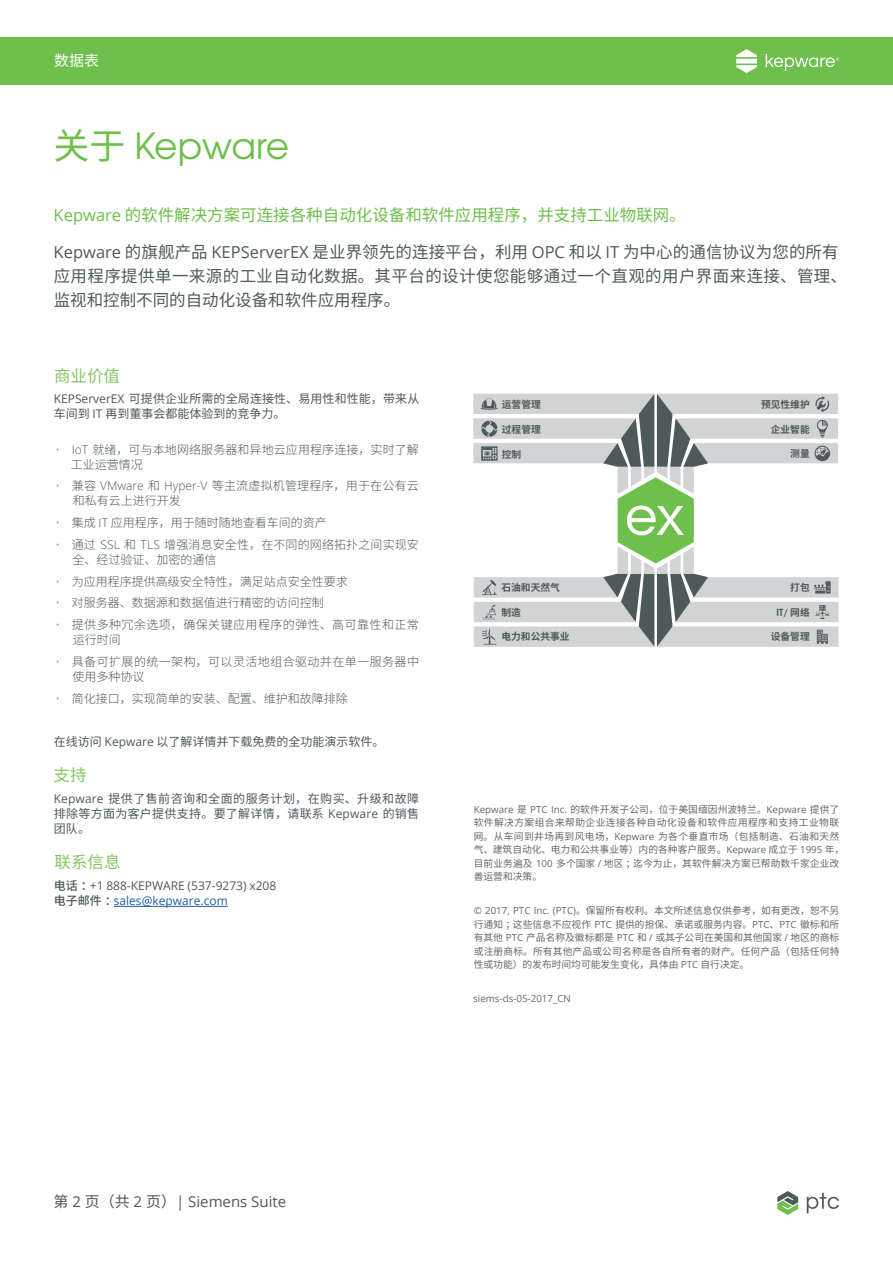
<style>
.page{position:relative;width:893px;height:1263px;background:#fff}
.page>*{position:absolute;margin:0;border:0;box-sizing:border-box;transform-origin:0 0}
.t1{font:36px "Te X Gyre Adventor";letter-spacing:-.01em;color:#6ebf4b}
.t2{font:16.5px/24px "Noto Sans CJ Ksc";letter-spacing:.005em;color:#4e5a5b}
.t3{font:16.5px "Noto Sans CJ Ksc";color:#6ebf4b}
.t4{font:16.5px "Noto Sans CJ Ksc";color:#85c664}
.t5{font:15px "Open Sans";color:#4e595a}
.t6{font:15px "Noto Sans CJ Ksc";color:#fff}
.t7{font:300 12px/15px "Noto Sans CJ Ksc";letter-spacing:.01em;color:#4e595a}
.t8{font:12px/15px "Noto Sans CJ Ksc";letter-spacing:.01em;color:#4e595a}
.t9{font:300 12px/15px "Noto Sans CJ Ksc";letter-spacing:.035em;color:#4e595a}
.t10{font:12px/15px "Open Sans";color:#4e595a}
.t11{font:9.75px/13.5px "Noto Sans CJ Ksc";letter-spacing:.005em;color:#63696a}
.t12{font:700 9.75px "Noto Sans CJ Ksc";color:#4e595a}
.t13{font:9.75px "Open Sans";color:#63696a}
.t14{font:700 9.75px "Te X Gyre Adventor";color:#4e595a}
.s1{font-family:"Noto Sans CJ Ksc"}
.s2{font-family:"Open Sans"}
.s3{font-family:"Open Sans";color:#6ebf4b}
.s4{font-family:"Noto Sans CJ Ksc";font-weight:500}
.s5{color:#215e9f}
</style>
<div class="page">
<div style="left:0;top:37px;width:893px;height:48px;background:#6ebf4b"></div>
<svg style="left:777px;top:1191px;width:21px;height:24px"></svg>
<svg style="left:807px;top:1193px;width:32px;height:20px"></svg>
<svg style="left:766px;top:54px;width:73px;height:17px"></svg>
<svg style="left:736px;top:49px;width:21px;height:24px"></svg>
<hr style="left:114px;top:906px;width:114px;height:1px;background:#215e9f">
<svg style="left:473px;top:394px;width:366px;height:253px"></svg>
<h3 class="t6" style="left:54px;top:52px;width:46px">数据表</h3>
<h1 class="t1" style="left:54px;top:118px;width:237px"><span class="s1">关于</span> Kepware</h1>
<h2 class="t3" style="left:54px;top:205px;width:634px"><span class="s2">Kepware</span> 的软件解决方案可连接各种自动化设备和软件应用程序，并支持工业物联网。</h2>
<h2 class="t2" style="left:54px;top:240px;width:795px"><span class="s2">Kepware</span> 的旗舰产品 <span class="s2">KEPServerEX</span> 是业界领先的连接平台，利用 <span class="s2">OPC</span> 和以 <span class="s2">IT</span> 为中心的通信协议为您的所有应用程序提供单一来源的工业自动化数据。其平台的设计使您能够通过一个直观的用户界面来连接、管理、监视和控制不同的自动化设备和软件应用程序。</h2>
<h2 class="t4" style="left:54px;top:366px;width:67px">商业价值</h2>
<p class="t8" style="left:54px;top:392px;width:367px"><span class="s2">KEPServerEX</span> 可提供企业所需的全局连接性、易用性和性能，带来从车间到 <span class="s2">IT</span> 再到董事会都能体验到的竞争力。</p>
<p class="t7" style="left:71px;top:442px;width:349px;text-indent:-15px"><span class="s3">•</span> <span class="s2">IoT</span> 就绪，可与本地网络服务器和异地云应用程序连接，实时了解工业运营情况</p>
<p class="t7" style="left:73px;top:479px;width:347px;text-indent:-17px"><span class="s3">•</span> 兼容 <span class="s2">VMware</span> 和 <span class="s2">Hyper-V</span> 等主流虚拟机管理程序，用于在公有云和私有云上进行开发</p>
<p class="t7" style="left:56px;top:515px;width:273px"><span class="s3">•</span> 集成 <span class="s2">IT</span> 应用程序，用于随时随地查看车间的资产</p>
<p class="t7" style="left:73px;top:537px;width:348px;text-indent:-17px"><span class="s3">•</span> 通过 <span class="s2">SSL</span> 和 <span class="s2">TLS</span> 增强消息安全性，在不同的网络拓扑之间实现安全、经过验证、加密的通信</p>
<p class="t7" style="left:56px;top:574px;width:294px"><span class="s3">•</span> 为应用程序提供高级安全特性，满足站点安全性要求</p>
<p class="t7" style="left:56px;top:596px;width:270px"><span class="s3">•</span> 对服务器、数据源和数据值进行精密的访问控制</p>
<p class="t9" style="left:73px;top:617px;width:347px;text-indent:-17px"><span class="s3">•</span> 提供多种冗余选项，确保关键应用程序的弹性、高可靠性和正常运行时间</p>
<p class="t9" style="left:73px;top:654px;width:348px;text-indent:-17px"><span class="s3">•</span> 具备可扩展的统一架构，可以灵活地组合驱动并在单一服务器中使用多种协议</p>
<p class="t7" style="left:56px;top:691px;width:294px"><span class="s3">•</span> 简化接口，实现简单的安装、配置、维护和故障排除</p>
<p class="t8" style="left:54px;top:734px;width:332px">在线访问 <span class="s2">Kepware</span> 以了解详情并下载免费的全功能演示软件。</p>
<h2 class="t4" style="left:54px;top:766px;width:34px">支持</h2>
<p class="t8" style="left:54px;top:791px;width:367px;text-align:justify"><span class="s2">Kepware</span> 提供了售前咨询和全面的服务计划，在购买、升级和故障排除等方面为客户提供支持。要了解详情，请联系 <span class="s2">Kepware</span> 的销售团队。</p>
<h2 class="t4" style="left:55px;top:853px;width:67px">联系信息</h2>
<p class="t10" style="left:54px;top:878px;width:224px"><span class="s4">电话：</span>+1 888-KEPWARE (537-9273) x208<span class="s4">电子邮件：</span><span class="s5">sales@kepware.com</span></p>
<p class="t12" style="left:502px;top:399px;width:40px">运营管理</p>
<p class="t12" style="left:761px;top:399px;width:50px">预见性维护</p>
<p class="t12" style="left:771px;top:424px;width:40px">企业智能</p>
<p class="t12" style="left:790px;top:448px;width:21px">测量</p>
<p class="t12" style="left:502px;top:424px;width:40px">过程管理</p>
<p class="t12" style="left:502px;top:449px;width:21px">控制</p>
<p class="t12" style="left:501px;top:582px;width:60px">石油和天然气</p>
<p class="t12" style="left:501px;top:607px;width:21px">制造</p>
<p class="t12" style="left:790px;top:582px;width:21px">打包</p>
<p class="t14" style="left:776px;top:603px;width:35px">IT/ <span class="s1">网络</span></p>
<p class="t12" style="left:501px;top:631px;width:70px">电力和公共事业</p>
<p class="t12" style="left:771px;top:631px;width:40px">设备管理</p>
<p class="t11" style="left:474px;top:803px;width:372px"><span class="s2">Kepware</span> 是 <span class="s2">PTC Inc.</span> 的软件开发子公司，位于美国缅因州波特兰。<span class="s2">Kepware</span> 提供了软件解决方案组合来帮助企业连接各种自动化设备和软件应用程序和支持工业物联网。从车间到井场再到风电场，<span class="s2">Kepware</span> 为各个垂直市场（包括制造、石油和天然气、建筑自动化、电力和公共事业等）内的各种客户服务。<span class="s2">Kepware</span> 成立于 <span class="s2">1995</span> 年，目前业务遍及 <span class="s2">100</span> 多个国家 <span class="s2">/</span> 地区；迄今为止，其软件解决方案已帮助数千家企业改善运营和决策。</p>
<p class="t11" style="left:474px;top:904px;width:367px;text-align:justify"><span class="s2">© 2017, PTC Inc. (PTC)</span>。保留所有权利。本文所述信息仅供参考，如有更改，恕不另行通知；这些信息不应视作 <span class="s2">PTC</span> 提供的担保、承诺或服务内容。<span class="s2">PTC</span>、<span class="s2">PTC</span> 徽标和所有其他 <span class="s2">PTC</span> 产品名称及徽标都是 <span class="s2">PTC</span> 和 <span class="s2">/</span> 或其子公司在美国和其他国家 <span class="s2">/</span> 地区的商标或注册商标。所有其他产品或公司名称是各自所有者的财产。任何产品（包括任何特性或功能）的发布时间均可能发生变化，具体由 <span class="s2">PTC</span> 自行决定。</p>
<p class="t13" style="left:473px;top:991px;width:99px">siems-ds-05-2017_CN</p>
<h3 class="t5" style="left:53px;top:1191px;width:234px"><span class="s1">第</span> 2 <span class="s1">页（共</span> 2 <span class="s1">页）</span>| Siemens Suite</h3>
</div>
